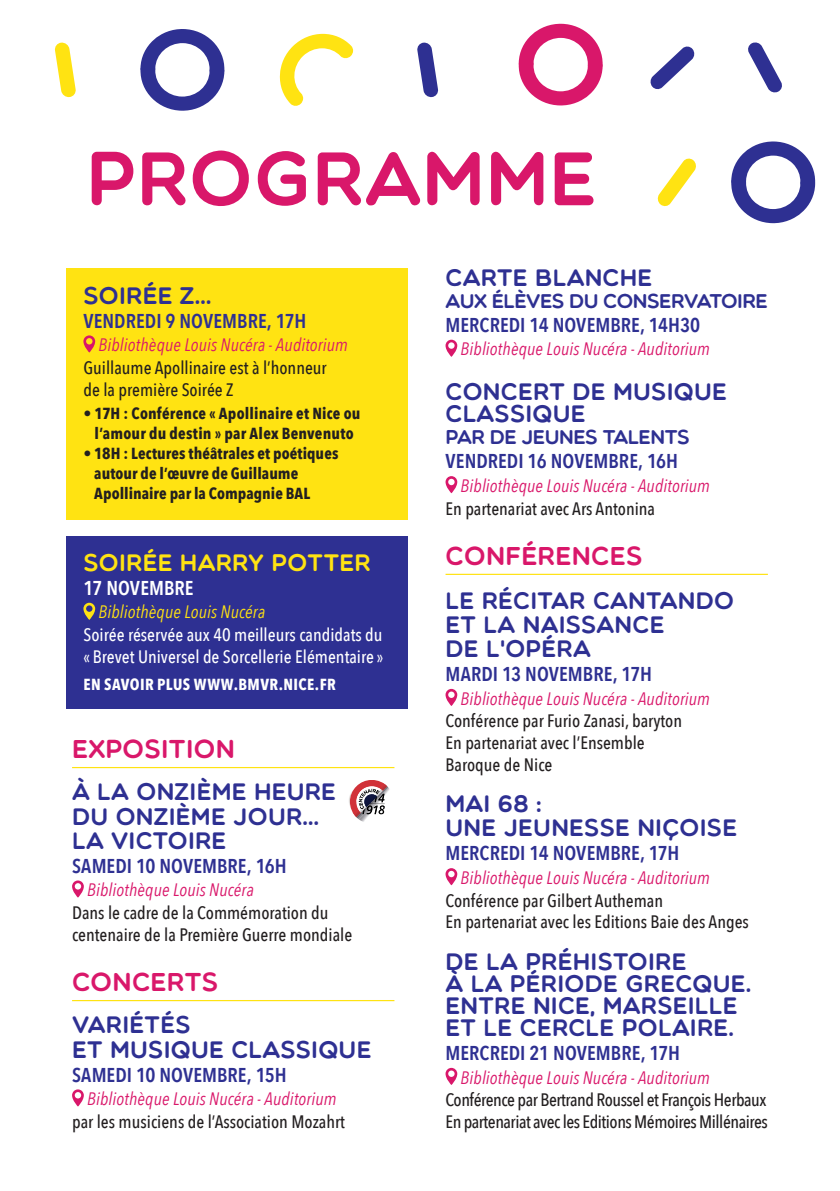
<style>
.page{position:relative;width:840px;height:1191px;background:#fff}
.page>*{position:absolute;margin:0;border:0;box-sizing:border-box;transform-origin:0 0}
.t1{font:76.2px "Multicolore";letter-spacing:.01em;color:#d9176a}
.t2{font:26px "Multicolore";letter-spacing:.01em;color:#d9176a}
.t3{font:24px/24px "Multicolore";letter-spacing:.01em;color:#2e3092}
.t4{font:24px "Multicolore";letter-spacing:.01em;color:#ffe312}
.t5{font:600 20px "Avenir Next Condensed";color:#2e3092}
.t6{font:20px "Multicolore";letter-spacing:-.025em;color:#2e3092}
.t7{font:600 20px "Avenir Next Condensed";letter-spacing:.005em;color:#fff}
.t8{font:500 18px/21.6px "Avenir Next Condensed";color:#231f20}
.t9{font:italic 18px "Avenir Next Condensed";letter-spacing:.005em;color:#d9176a}
.t10{font:500 18px/21.6px "Avenir Next Condensed";letter-spacing:-.025em;color:#231f20}
.t11{font:500 18px/21.6px "Avenir Next Condensed";color:#fff}
.t12{font:italic 18px "Avenir Next Condensed";letter-spacing:.005em;color:#ffe312}
.t13{font:700 16px/20px "Avenir Next Condensed";letter-spacing:.01em;color:#231f20;text-align:center}
.t14{font:700 16px "Avenir Next Condensed";letter-spacing:.025em;color:#fff}
</style>
<div class="page">
<div style="left:67px;top:268px;width:341px;height:251px;background:#ffe312"></div>
<div style="left:67px;top:536px;width:341px;height:173px;background:#2e3092"></div>
<svg style="left:657px;top:158px;width:39px;height:49px"></svg>
<svg style="left:731px;top:141px;width:83px;height:83px"></svg>
<svg style="left:748px;top:42px;width:34px;height:51px"></svg>
<svg style="left:650px;top:46px;width:44px;height:44px"></svg>
<svg style="left:417px;top:42px;width:21px;height:55px"></svg>
<svg style="left:518px;top:23px;width:84px;height:83px"></svg>
<svg style="left:279px;top:34px;width:74px;height:72px"></svg>
<svg style="left:54px;top:42px;width:22px;height:55px"></svg>
<svg style="left:140px;top:29px;width:84px;height:82px"></svg>
<hr style="left:72px;top:767px;width:322px;height:1px;background:#ffe312">
<hr style="left:72px;top:1000px;width:322px;height:1px;background:#ffe312">
<svg style="left:83px;top:335px;width:12px;height:17px"></svg>
<svg style="left:83px;top:603px;width:12px;height:17px"></svg>
<svg style="left:72px;top:880px;width:12px;height:17px"></svg>
<svg style="left:72px;top:1089px;width:12px;height:17px"></svg>
<hr style="left:445px;top:574px;width:322px;height:1px;background:#ffe312">
<svg style="left:445px;top:340px;width:12px;height:17px"></svg>
<svg style="left:445px;top:476px;width:12px;height:17px"></svg>
<svg style="left:445px;top:689px;width:12px;height:17px"></svg>
<svg style="left:445px;top:868px;width:12px;height:17px"></svg>
<svg style="left:445px;top:1067px;width:12px;height:18px"></svg>
<svg style="left:350px;top:780px;width:40px;height:42px"></svg>
<h1 class="t1" style="left:86px;top:133px;width:511px">PROGRAMME</h1>
<h3 class="t3" style="left:83px;top:282px;width:130px">SOIRÉE Z…</h3>
<p class="t5" style="left:83px;top:303px;width:224px">VENDREDI 9 NOVEMBRE, 17H</p>
<p class="t9" style="left:98px;top:334px;width:251px">Bibliothèque Louis Nucéra - Auditorium</p>
<p class="t8" style="left:83px;top:357px;width:245px">Guillaume Apollinaire est à l’honneur de la première Soirée Z</p>
<p class="t13" style="left:83px;top:403px;width:278px">• 17H : Conférence « Apollinaire et Nice ou l’amour du destin » par Alex Benvenuto</p>
<p class="t13" style="left:94px;top:443px;width:245px;text-align:left;text-indent:-11px">• 18H : Lectures théâtrales et poétiques autour de l’œuvre de Guillaume<br>Apollinaire par la Compagnie BAL</p>
<h3 class="t4" style="left:83px;top:548px;width:289px">SOIRÉE HARRY POTTER</h3>
<p class="t7" style="left:83px;top:571px;width:112px">17 NOVEMBRE</p>
<p class="t12" style="left:98px;top:601px;width:168px">Bibliothèque Louis Nucéra</p>
<p class="t11" style="left:83px;top:624px;width:301px">Soirée réservée aux 40 meilleurs candidats du « Brevet Universel de Sorcellerie Elémentaire »</p>
<p class="t14" style="left:83px;top:674px;width:253px">EN SAVOIR PLUS WWW.BMVR.NICE.FR</p>
<h2 class="t2" style="left:72px;top:733px;width:164px">EXPOSITION</h2>
<h3 class="t3" style="left:72px;top:779px;width:265px">À LA ONZIÈME HEURE<br>DU ONZIÈME JOUR…<br>LA VICTOIRE</h3>
<p class="t5" style="left:72px;top:848px;width:216px">SAMEDI 10 NOVEMBRE, 16H</p>
<p class="t9" style="left:87px;top:879px;width:168px">Bibliothèque Louis Nucéra</p>
<p class="t8" style="left:72px;top:901px;width:281px">Dans le cadre de la Commémoration du centenaire de la Première Guerre mondiale</p>
<h2 class="t2" style="left:72px;top:966px;width:148px">CONCERTS</h2>
<h3 class="t3" style="left:72px;top:1012px;width:301px">VARIÉTÉS<br>ET MUSIQUE CLASSIQUE</h3>
<p class="t5" style="left:72px;top:1057px;width:216px">SAMEDI 10 NOVEMBRE, 15H</p>
<p class="t9" style="left:87px;top:1088px;width:251px">Bibliothèque Louis Nucéra - Auditorium</p>
<p class="t8" style="left:72px;top:1110px;width:274px">par les musiciens de l’Association Mozahrt</p>
<h3 class="t3" style="left:445px;top:265px;width:208px">CARTE BLANCHE</h3>
<p class="t6" style="left:445px;top:289px;width:324px">AUX ÉLÈVES DU CONSERVATOIRE</p>
<p class="t5" style="left:445px;top:308px;width:256px">MERCREDI 14 NOVEMBRE, 14H30</p>
<p class="t9" style="left:460px;top:338px;width:251px">Bibliothèque Louis Nucéra - Auditorium</p>
<h3 class="t3" style="left:445px;top:380px;width:283px;line-height:22px">CONCERT DE MUSIQUE<br>CLASSIQUE</h3>
<p class="t6" style="left:445px;top:425px;width:245px">PAR DE JEUNES TALENTS</p>
<p class="t5" style="left:445px;top:444px;width:234px">VENDREDI 16 NOVEMBRE, 16H</p>
<p class="t9" style="left:460px;top:474px;width:251px">Bibliothèque Louis Nucéra - Auditorium</p>
<p class="t8" style="left:445px;top:497px;width:211px">En partenariat avec Ars Antonina</p>
<h2 class="t2" style="left:445px;top:540px;width:198px">CONFÉRENCES</h2>
<h3 class="t3" style="left:445px;top:588px;width:290px">LE RÉCITAR CANTANDO<br>ET LA NAISSANCE<br>DE L'OPÉRA</h3>
<p class="t5" style="left:445px;top:657px;width:208px">MARDI 13 NOVEMBRE, 17H</p>
<p class="t9" style="left:460px;top:687px;width:251px">Bibliothèque Louis Nucéra - Auditorium</p>
<p class="t8" style="left:445px;top:710px;width:238px">Conférence par Furio Zanasi, baryton<br>En partenariat avec l’Ensemble<br>Baroque de Nice</p>
<h3 class="t3" style="left:445px;top:791px;width:293px">MAI 68 :<br>UNE JEUNESSE NIÇOISE</h3>
<p class="t5" style="left:445px;top:836px;width:235px">MERCREDI 14 NOVEMBRE, 17H</p>
<p class="t9" style="left:460px;top:866px;width:251px">Bibliothèque Louis Nucéra - Auditorium</p>
<p class="t8" style="left:445px;top:889px;width:305px">Conférence par Gilbert Autheman<br>En partenariat avec les Editions Baie des Anges</p>
<h3 class="t3" style="left:445px;top:950px;width:307px;line-height:22px">DE LA PRÉHISTOIRE<br>À LA PÉRIODE GRECQUE.<br>ENTRE NICE, MARSEILLE<br>ET LE CERCLE POLAIRE.</h3>
<p class="t5" style="left:445px;top:1036px;width:236px">MERCREDI 21 NOVEMBRE, 17H</p>
<p class="t9" style="left:460px;top:1066px;width:251px">Bibliothèque Louis Nucéra - Auditorium</p>
<p class="t10" style="left:445px;top:1089px;width:324px">Conférence par Bertrand Roussel et François Herbaux<br>En partenariat avec les Editions Mémoires Millénaires</p>
</div>
